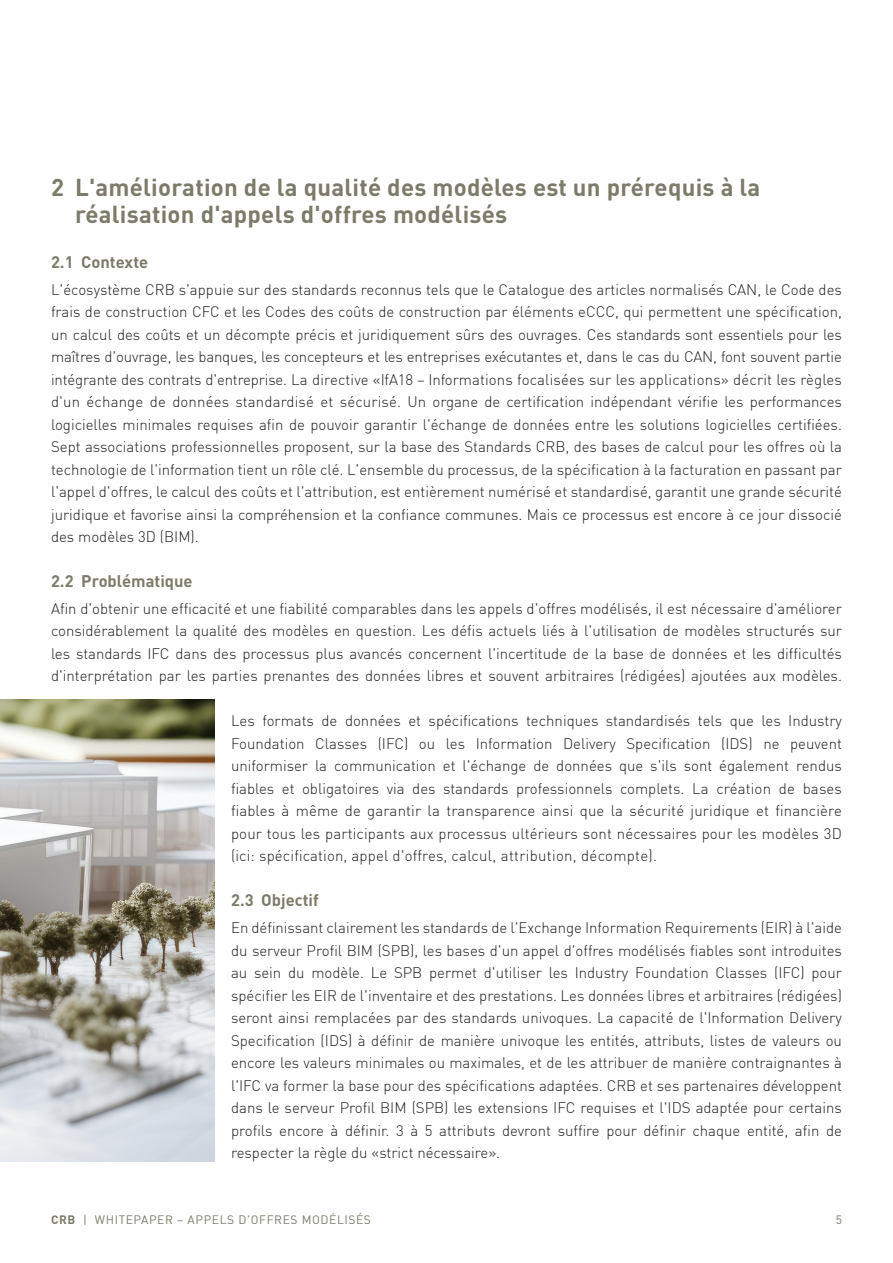
<style>
.page{position:relative;width:893px;height:1263px;background:#fff}
.page>*{position:absolute;margin:0;border:0;box-sizing:border-box;transform-origin:0 0}
.t1{font:700 24px/27px "DIN";letter-spacing:.01em;color:#7c7b6a}
.t2{font:700 16.5px "DIN";color:#7c7b6a}
.t3{font:300 15px/22.5px "DIN";color:#231f20;text-align:justify}
.t4{font:12px "DIN";letter-spacing:.05em;color:#7c7b6a}
.s1{font-weight:700}
</style>
<div class="page">
<img style="left:0;top:700px;width:214px;height:461px">
<h1 class="t1" style="left:75px;top:173px;width:687px;text-indent:-24px">2 L'amélioration de la qualité des modèles est un prérequis à la réalisation d'appels d'offres modélisés</h1>
<p class="t2" style="left:51px;top:251px;width:99px">2.1 Contexte</p>
<p class="t3" style="left:51px;top:278px;width:792px">L'écosystème CRB s'appuie sur des standards reconnus tels que le Catalogue des articles normalisés CAN, le Code des frais de construction CFC et les Codes des coûts de construction par éléments eCCC, qui permettent une spécification, un calcul des coûts et un décompte précis et juridiquement sûrs des ouvrages. Ces standards sont essentiels pour les maîtres d'ouvrage, les banques, les concepteurs et les entreprises exécutantes et, dans le cas du CAN, font souvent partie intégrante des contrats d'entreprise. La directive «IfA18 – Informations focalisées sur les applications» décrit les règles d'un échange de données standardisé et sécurisé. Un organe de certification indépendant vérifie les performances logicielles minimales requises afin de pouvoir garantir l'échange de données entre les solutions logicielles certifiées.<br>Sept associations professionnelles proposent, sur la base des Standards CRB, des bases de calcul pour les offres où la technologie de l'information tient un rôle clé. L'ensemble du processus, de la spécification à la facturation en passant par l'appel d'offres, le calcul des coûts et l'attribution, est entièrement numérisé et standardisé, garantit une grande sécurité juridique et favorise ainsi la compréhension et la confiance communes. Mais ce processus est encore à ce jour dissocié des modèles 3D (BIM).</p>
<p class="t2" style="left:51px;top:570px;width:143px">2.2 Problématique</p>
<p class="t3" style="left:51px;top:597px;width:792px">Afin d'obtenir une efficacité et une fiabilité comparables dans les appels d'offres modélisés, il est nécessaire d'améliorer considérablement la qualité des modèles en question. Les défis actuels liés à l'utilisation de modèles structurés sur les standards IFC dans des processus plus avancés concernent l'incertitude de la base de données et les difficultés d'interprétation par les parties prenantes des données libres et souvent arbitraires (rédigées) ajoutées aux modèles.</p>
<p class="t3" style="left:231px;top:709px;width:612px">Les formats de données et spécifications techniques standardisés tels que les Industry Foundation Classes (IFC) ou les Information Delivery Specification (IDS) ne peuvent uniformiser la communication et l'échange de données que s'ils sont également rendus fiables et obligatoires via des standards professionnels complets. La création de bases fiables à même de garantir la transparence ainsi que la sécurité juridique et financière pour tous les participants aux processus ultérieurs sont nécessaires pour les modèles 3D (ici: spécification, appel d'offres, calcul, attribution, décompte).</p>
<p class="t2" style="left:231px;top:889px;width:89px">2.3 Objectif</p>
<p class="t3" style="left:231px;top:916px;width:612px">En définissant clairement les standards de l'Exchange Information Requirements (EIR) à l'aide du serveur Profil BIM (SPB), les bases d'un appel d'offres modélisés fiables sont introduites au sein du modèle. Le SPB permet d'utiliser les Industry Foundation Classes (IFC) pour spécifier les EIR de l'inventaire et des prestations. Les données libres et arbitraires (rédigées) seront ainsi remplacées par des standards univoques. La capacité de l'Information Delivery Specification (IDS) à définir de manière univoque les entités, attributs, listes de valeurs ou encore les valeurs minimales ou maximales, et de les attribuer de manière contraignantes à l'IFC va former la base pour des spécifications adaptées. CRB et ses partenaires développent dans le serveur Profil BIM (SPB) les extensions IFC requises et l'IDS adaptée pour certains profils encore à définir. 3 à 5 attributs devront suffire pour définir chaque entité, afin de respecter la règle du «strict nécessaire».</p>
<p class="t4" style="left:51px;top:1212px;width:321px"><span class="s1">CRB</span> | WHITEPAPER – APPELS D'OFFRES MODÉLISÉS</p>
<p class="t4" style="left:836px;top:1212px;width:8px">5</p>
</div>
